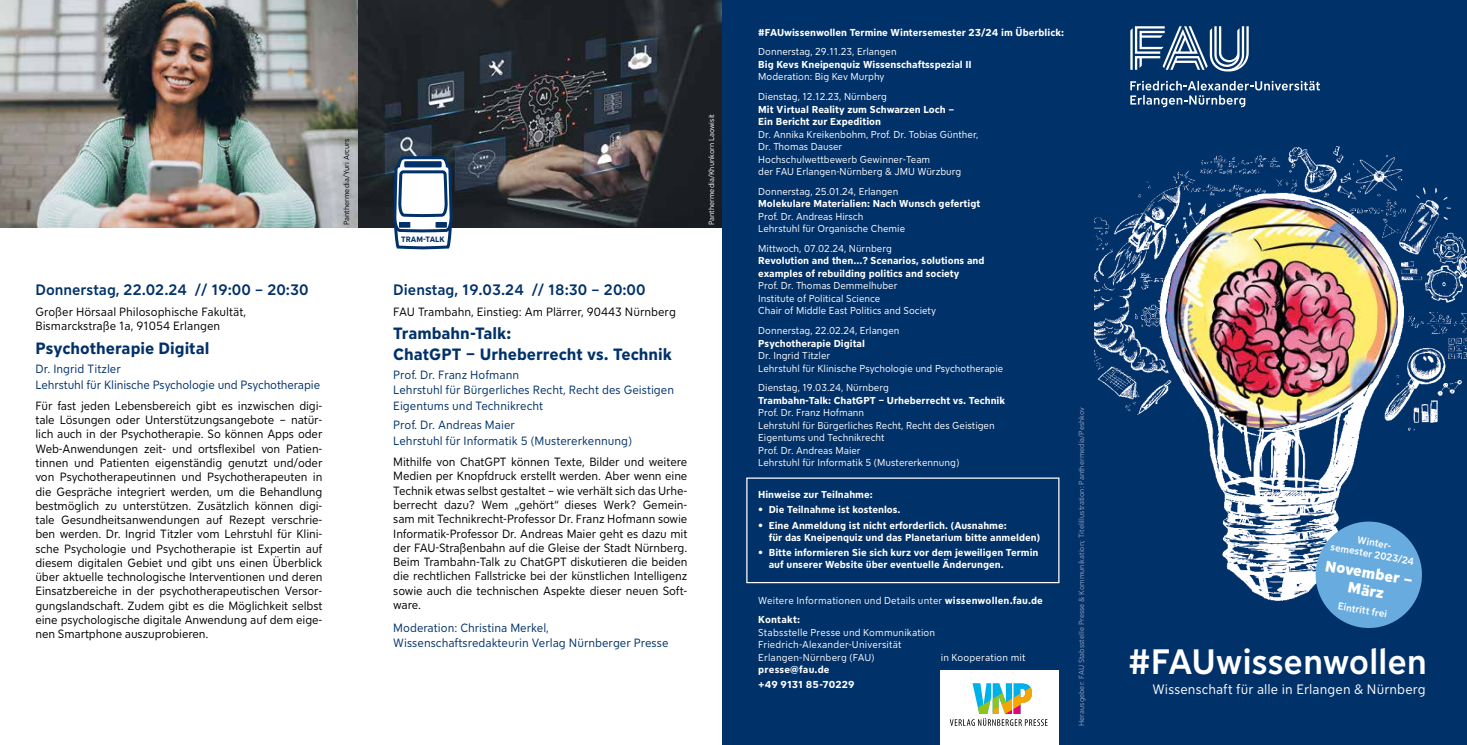
<style>
.page{position:relative;width:1467px;height:745px;background:#fff}
.page>*{position:absolute;margin:0;border:0;box-sizing:border-box;transform-origin:0 0}
.t1{font:500 35px "FAU Sans";letter-spacing:-.005em;color:#fff}
.t2{font:700 16.25px/20px "FAU Sans";color:#003169}
.t3{font:500 15px "FAU Sans";color:#003169}
.t4{font:900 15px/17.5px "FAU Sans";color:#fff;text-align:center}
.t5{font:13.5px "FAU Sans";letter-spacing:.01em;color:#fff}
.t6{font:11.88px/14.2px "FAU Sans";letter-spacing:-.01em;color:#000;text-align:justify}
.t7{font:11.88px/15.6px "FAU Sans";color:#003169}
.t8{font:10px/12.5px "FAU Sans";color:#fff}
.t9{font:700 10px/12.5px "FAU Sans";color:#fff}
.t10{font:500 10px/11.2px "FAU Sans";color:#fff;text-align:center}
.t11{font:700 7.62px "FAU Sans";color:#003169}
.t12{font:7.5px "FAU Sans";color:#96a0c2}
.t13{font:7.5px "FAU Sans";color:#fff}
.t14{font:7.5px "FAU Sans";color:#000}
.s1{font-weight:700}
</style>
<div class="page">
<img style="left:0;top:0;width:723px;height:227px">
<div style="left:723px;top:0;width:744px;height:744px;background:#003169"></div>
<img style="left:1095px;top:71px;width:372px;height:530px">
<svg style="left:1130px;top:26px;width:119px;height:45px"></svg>
<svg style="left:1130px;top:81px;width:190px;height:26px"></svg>
<div style="left:941px;top:670px;width:118px;height:74px;background:#fff"></div>
<svg style="left:950px;top:683px;width:98px;height:42px"></svg>
<img style="left:1159px;top:192px;width:245px;height:241px">
<div style="left:746px;top:477px;width:313px;height:106px;border:1px solid #fff"></div>
<svg style="left:392px;top:155px;width:62px;height:95px"></svg>
<svg style="left:404px;top:161px;width:38px;height:6px"></svg>
<div style="left:399px;top:222px;width:11px;height:5px;background:#003169"></div>
<div style="left:436px;top:222px;width:11px;height:5px;background:#003169;border:1px solid #003169"></div>
<svg style="left:1311px;top:517px;width:115px;height:111px"></svg>
<p class="t14" style="left:341px;top:225px;width:88px;rotate:-90deg">Panthermedia/Yuri Arcurs</p>
<p class="t3" style="left:35px;top:278px;width:275px">Donnerstag, 22.02.24 // 19:00 – 20:30</p>
<p class="t6" style="left:35px;top:304px;width:212px">Großer Hörsaal Philosophische Fakultät,<br>Bismarckstraße 1a, 91054 Erlangen</p>
<h2 class="t2" style="left:35px;top:337px;width:175px">Psychotherapie Digital</h2>
<p class="t7" style="left:35px;top:360px;width:286px">Dr. Ingrid Titzler<br>Lehrstuhl für Klinische Psychologie und Psychotherapie</p>
<p class="t6" style="left:35px;top:397px;width:289px">Für fast jeden Lebensbereich gibt es inzwischen digi&shy;tale Lösungen oder Unterstützungsangebote – natür&shy;lich auch in der Psychotherapie. So können Apps oder Web-Anwendungen zeit- und ortsflexibel von Patien&shy;tinnen und Patienten eigenständig genutzt und/oder von Psychotherapeutinnen und Psychotherapeuten in die Gespräche integriert werden, um die Behandlung bestmöglich zu unterstützen. Zusätzlich können digi&shy;tale Gesundheitsanwendungen auf Rezept verschrie&shy;ben werden. Dr. Ingrid Titzler vom Lehrstuhl für Klini&shy;sche Psychologie und Psychotherapie ist Expertin auf diesem digitalen Gebiet und gibt uns einen Überblick über aktuelle technologische Interventionen und deren Einsatzbereiche in der psychotherapeutischen Versor&shy;gungslandschaft. Zudem gibt es die Möglichkeit selbst eine psychologische digitale Anwendung auf dem eige&shy;nen Smartphone auszuprobieren.</p>
<p class="t11" style="left:401px;top:233px;width:45px">TRAM-TALK</p>
<p class="t3" style="left:393px;top:278px;width:254px">Dienstag, 19.03.24 // 18:30 – 20:00</p>
<p class="t6" style="left:393px;top:304px;width:284px">FAU Trambahn, Einstieg: Am Plärrer, 90443 Nürnberg</p>
<h2 class="t2" style="left:393px;top:322px;width:280px">Trambahn-Talk:<br>ChatGPT – Urheberrecht vs. Technik</h2>
<p class="t7" style="left:393px;top:366px;width:282px">Prof. Dr. Franz Hofmann<br>Lehrstuhl für Bürgerliches Recht, Recht des Geistigen<br>Eigentums und Technikrecht</p>
<p class="t7" style="left:393px;top:416px;width:240px">Prof. Dr. Andreas Maier<br>Lehrstuhl für Informatik 5 (Mustererkennung)</p>
<p class="t6" style="left:393px;top:454px;width:296px">Mithilfe von ChatGPT können Texte, Bilder und weitere Medien per Knopfdruck erstellt werden. Aber wenn eine Technik etwas selbst gestaltet – wie verhält sich das Urhe&shy;berrecht dazu? Wem „gehört“ dieses Werk? Gemein&shy;sam mit Technikrecht-Professor Dr. Franz Hofmann sowie Informatik-Professor Dr. Andreas Maier geht es dazu mit der FAU-Straßenbahn auf die Gleise der Stadt Nürnberg.<br>Beim Trambahn-Talk zu ChatGPT diskutieren die beiden die rechtlichen Fallstricke bei der künstlichen Intelligenz sowie auch die technischen Aspekte dieser neuen Soft&shy;ware.</p>
<p class="t7" style="left:393px;top:618px;width:277px">Moderation: Christina Merkel,<br>Wissenschaftsredakteurin Verlag Nürnberger Presse</p>
<p class="t13" style="left:706px;top:225px;width:113px;rotate:-90deg">Panthermedia/Khunkorn Laowisit</p>
<p class="t9" style="left:758px;top:25px;width:307px">#FAUwissenwollen Termine Wintersemester 23/24 im Überblick:</p>
<p class="t8" style="left:758px;top:45px;width:140px">Donnerstag, 29.11.23, Erlangen</p>
<p class="t9" style="left:758px;top:57px;width:215px">Big Kevs Kneipenquiz Wissenschaftsspezial II</p>
<p class="t8" style="left:758px;top:66px;width:130px;line-height:19.6px">Moderation: Big Kev Murphy<br>Dienstag, 12.12.23, Nürnberg</p>
<p class="t9" style="left:758px;top:102px;width:198px">Mit Virtual Reality zum Schwarzen Loch –<br>Ein Bericht zur Expedition</p>
<p class="t8" style="left:758px;top:127px;width:222px">Dr. Annika Kreikenbohm, Prof. Dr. Tobias Günther, Dr. Thomas Dauser<br>Hochschulwettbewerb Gewinner-Team<br>der FAU Erlangen-Nürnberg &amp; JMU Würzburg</p>
<p class="t8" style="left:758px;top:184px;width:142px">Donnerstag, 25.01.24, Erlangen</p>
<p class="t9" style="left:758px;top:197px;width:223px">Molekulare Materialien: Nach Wunsch gefertigt</p>
<p class="t8" style="left:758px;top:209px;width:148px">Prof. Dr. Andreas Hirsch<br>Lehrstuhl für Organische Chemie</p>
<p class="t8" style="left:758px;top:241px;width:135px">Mittwoch, 07.02.24, Nürnberg</p>
<p class="t9" style="left:758px;top:254px;width:228px">Revolution and then...? Scenarios, solutions and examples of rebuilding politics and society</p>
<p class="t8" style="left:758px;top:279px;width:179px">Prof. Dr. Thomas Demmelhuber<br>Institute of Political Science<br>Chair of Middle East Politics and Society</p>
<p class="t8" style="left:758px;top:323px;width:143px">Donnerstag, 22.02.24, Erlangen</p>
<p class="t9" style="left:758px;top:336px;width:108px">Psychotherapie Digital</p>
<p class="t8" style="left:758px;top:348px;width:247px">Dr. Ingrid Titzler<br>Lehrstuhl für Klinische Psychologie und Psychotherapie</p>
<p class="t8" style="left:758px;top:380px;width:132px">Dienstag, 19.03.24, Nürnberg</p>
<p class="t9" style="left:758px;top:393px;width:248px">Trambahn-Talk: ChatGPT – Urheberrecht vs. Technik</p>
<p class="t8" style="left:758px;top:405px;width:238px">Prof. Dr. Franz Hofmann<br>Lehrstuhl für Bürgerliches Recht, Recht des Geistigen Eigentums und Technikrecht<br>Prof. Dr. Andreas Maier<br>Lehrstuhl für Informatik 5 (Mustererkennung)</p>
<p class="t9" style="left:758px;top:487px;width:116px">Hinweise zur Teilnahme:</p>
<p class="t9" style="left:758px;top:502px;width:144px">• Die Teilnahme ist kostenlos.</p>
<p class="t9" style="left:769px;top:518px;width:273px;line-height:12px;text-indent:-11px">• Eine Anmeldung ist nicht erforderlich. (Ausnahme:<br>für das Kneipenquiz und das Planetarium bitte anmelden)</p>
<p class="t9" style="left:769px;top:546px;width:271px;line-height:12px;text-indent:-11px">• Bitte informieren Sie sich kurz vor dem jeweiligen Termin auf unserer Website über eventuelle Änderungen.</p>
<p class="t8" style="left:758px;top:589px;width:286px;line-height:19.6px">Weitere Informationen und Details unter <span class="s1">wissenwollen.fau.de<br>Kontakt:</span></p>
<p class="t8" style="left:758px;top:625px;width:178px">Stabsstelle Presse und Kommunikation<br>Friedrich-Alexander-Universität<br>Erlangen-Nürnberg (FAU)</p>
<p class="t9" style="left:758px;top:661px;width:98px;line-height:14.2px">presse@fau.de<br>+49 9131 85-70229</p>
<p class="t8" style="left:941px;top:649px;width:86px">in Kooperation mit</p>
<p class="t12" style="left:1076px;top:725px;width:320px;rotate:-90deg">Herausgeber: FAU Stabsstelle Presse &amp; Kommunikation; Titelillustration: Panthermedia/Peshkov</p>
<p class="t10" style="left:1334px;top:529px;width:86px;rotate:10deg">Winter-<br>semester 2023/24</p>
<p class="t4" style="left:1327px;top:555px;width:90px;rotate:10deg">November –<br>März</p>
<p class="t10" style="left:1339px;top:599px;width:51px;rotate:10deg">Eintritt frei</p>
<h1 class="t1" style="left:1128px;top:635px;width:300px">#FAUwissenwollen</h1>
<p class="t5" style="left:1152px;top:679px;width:275px">Wissenschaft für alle in Erlangen &amp; Nürnberg</p>
</div>
